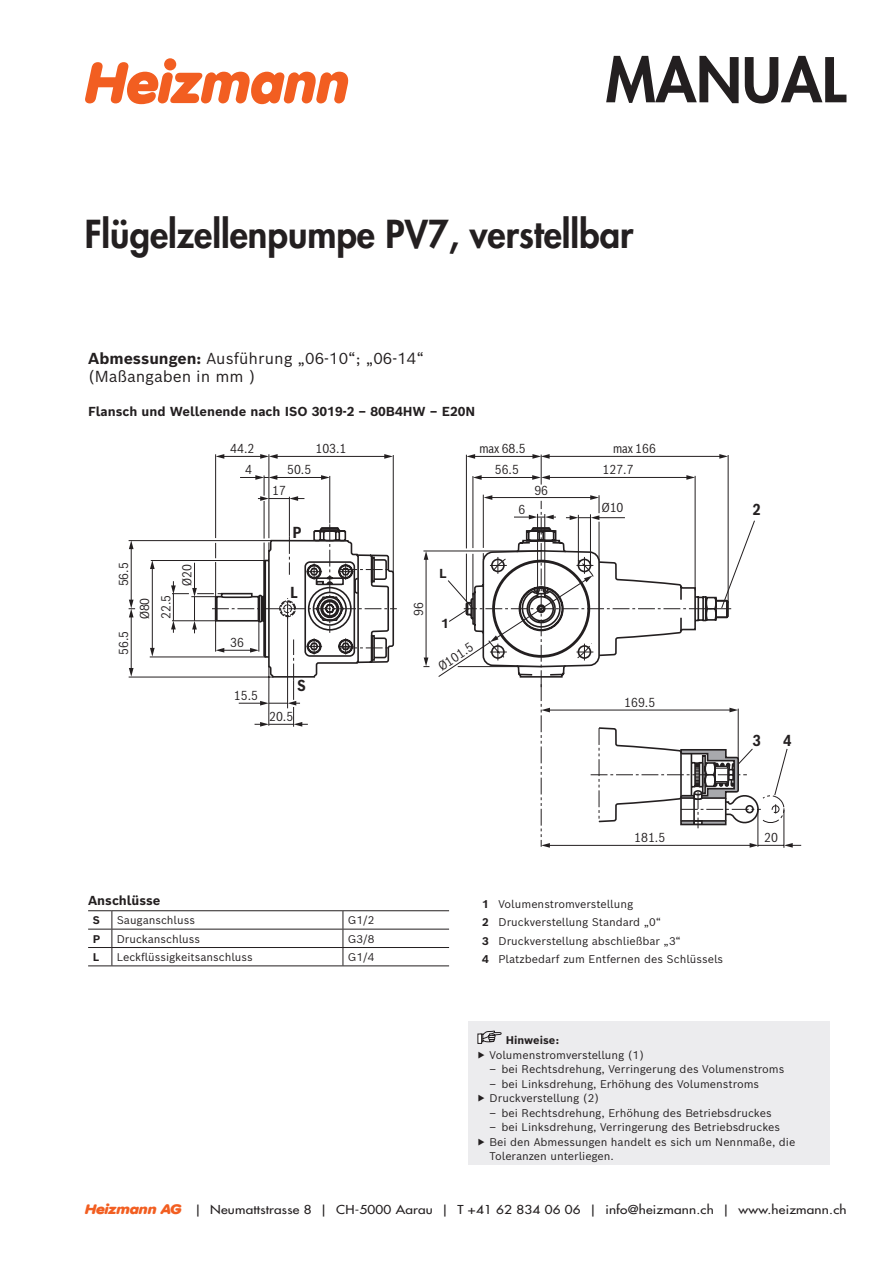
<style>
.page{position:relative;width:893px;height:1263px;background:#fff}
.page>*{position:absolute;margin:0;border:0;box-sizing:border-box;transform-origin:0 0}
.t1{font:800 60px "Futura Std";color:#231f20}
.t2{font:italic 900 57px "VAG Rounded Next";color:#f25e21}
.t3{font:800 37.5px "Futura Std";color:#231f20}
.t4{font:15.6px/18.1px "Bosch Sans";color:#231f20}
.t5{font:700 15.6px "Bosch Sans Cond";color:#231f20}
.t6{font:12.75px/21px "Bosch Sans Cond";color:#231f20}
.t7{font:700 12.75px "Bosch Sans";color:#231f20}
.t8{font:500 12px "Futura Std";letter-spacing:.015em;color:#231f20;scale:1.13 1}
.t9{font:10.95px/18.5px "Bosch Sans";color:#231f20}
.t10{font:700 10.95px "Bosch Sans";color:#231f20}
.s1{font-weight:700}
.s2{font-family:"VAG Rounded Next";font-weight:900;font-style:italic;font-size:13.5px;color:#f25e21}
</style>
<div class="page">
<hr style="left:329px;top:476px;width:1px;height:47px;background:#231f20">
<hr style="left:268px;top:454px;width:1px;height:84px;background:#231f20">
<hr style="left:264px;top:501px;width:1px;height:37px;background:#231f20">
<hr style="left:393px;top:455px;width:1px;height:118px;background:#231f20">
<hr style="left:215px;top:454px;width:1px;height:84px;background:#231f20">
<hr style="left:289px;top:497px;width:1px;height:40px;background:#231f20">
<hr style="left:151px;top:560px;width:115px;height:1px;background:#231f20">
<hr style="left:129px;top:540px;width:143px;height:1px;background:#231f20">
<hr style="left:466px;top:455px;width:1px;height:93px;background:#231f20">
<hr style="left:541px;top:455px;width:1px;height:30px;background:#231f20">
<hr style="left:728px;top:455px;width:1px;height:148px;background:#231f20">
<hr style="left:423px;top:551px;width:118px;height:1px;background:#231f20">
<hr style="left:276px;top:477px;width:47px;height:1px;background:#231f20">
<svg style="left:321px;top:475px;width:9px;height:5px"></svg>
<hr style="left:276px;top:456px;width:110px;height:1px;background:#231f20">
<svg style="left:384px;top:454px;width:9px;height:5px"></svg>
<hr style="left:223px;top:456px;width:39px;height:1px;background:#231f20">
<svg style="left:216px;top:454px;width:8px;height:5px"></svg>
<svg style="left:260px;top:454px;width:18px;height:5px"></svg>
<hr style="left:152px;top:567px;width:1px;height:82px;background:#231f20">
<svg style="left:150px;top:648px;width:5px;height:8px"></svg>
<svg style="left:150px;top:560px;width:5px;height:9px"></svg>
<hr style="left:131px;top:547px;width:1px;height:54px;background:#231f20">
<svg style="left:129px;top:540px;width:5px;height:9px"></svg>
<hr style="left:131px;top:616px;width:1px;height:53px;background:#231f20">
<svg style="left:129px;top:668px;width:5px;height:9px"></svg>
<svg style="left:129px;top:600px;width:6px;height:17px"></svg>
<hr style="left:473px;top:456px;width:61px;height:1px;background:#231f20">
<svg style="left:466px;top:454px;width:9px;height:5px"></svg>
<hr style="left:548px;top:456px;width:173px;height:1px;background:#231f20">
<svg style="left:532px;top:454px;width:18px;height:5px"></svg>
<svg style="left:719px;top:454px;width:9px;height:5px"></svg>
<hr style="left:426px;top:558px;width:1px;height:101px;background:#231f20">
<svg style="left:423px;top:657px;width:6px;height:10px"></svg>
<svg style="left:424px;top:551px;width:4px;height:9px"></svg>
<svg style="left:240px;top:475px;width:64px;height:26px"></svg>
<hr style="left:150px;top:656px;width:116px;height:1px;background:#231f20">
<hr style="left:129px;top:677px;width:144px;height:1px;background:#231f20">
<svg style="left:171px;top:524px;width:226px;height:203px"></svg>
<svg style="left:438px;top:475px;width:363px;height:373px"></svg>
<div style="left:468px;top:1021px;width:361px;height:144px;background:#ececee"></div>
<svg style="left:478px;top:1031px;width:24px;height:12px"></svg>
<div style="left:478px;top:1034px;width:4px;height:10px;border:1px solid #231f20"></div>
<hr style="left:112px;top:929px;width:231px;height:1px;background:#231f20">
<hr style="left:343px;top:929px;width:106px;height:1px;background:#231f20">
<hr style="left:112px;top:947px;width:231px;height:1px;background:#231f20">
<hr style="left:343px;top:947px;width:106px;height:1px;background:#231f20">
<svg style="left:343px;top:911px;width:1px;height:54px"></svg>
<hr style="left:112px;top:910px;width:231px;height:1px;background:#231f20">
<hr style="left:343px;top:910px;width:106px;height:1px;background:#231f20">
<svg style="left:88px;top:910px;width:25px;height:56px"></svg>
<hr style="left:112px;top:965px;width:231px;height:1px;background:#231f20">
<hr style="left:343px;top:965px;width:106px;height:1px;background:#231f20">
<h2 class="t2" style="left:85px;top:43px;width:265px">Heizmann</h2>
<h1 class="t1" style="left:605px;top:42px;width:242px">MANUAL</h1>
<h3 class="t3" style="left:85px;top:210px;width:550px">Flügelzellenpumpe PV7, verstellbar</h3>
<h3 class="t4" style="left:88px;top:348px;width:337px"><span class="s1">Abmessungen:</span> Ausführung „06-10“; „06-14“ (Maßangaben in mm )</h3>
<p class="t7" style="left:88px;top:402px;width:389px">Flansch und Wellenende nach ISO 3019-2 ‒ 80B4HW ‒ E20N</p>
<p class="t6" style="left:230px;top:437px;width:26px">44.2</p>
<p class="t6" style="left:315px;top:437px;width:33px">103.1</p>
<p class="t6" style="left:272px;top:479px;width:15px">17</p>
<p class="t6" style="left:245px;top:458px;width:8px">4</p>
<p class="t6" style="left:287px;top:458px;width:26px">50.5</p>
<p class="t6" style="left:479px;top:437px;width:48px">max 68.5</p>
<p class="t6" style="left:495px;top:458px;width:26px">56.5</p>
<p class="t6" style="left:534px;top:478px;width:15px">96</p>
<p class="t6" style="left:603px;top:437px;width:55px;text-indent:10px">max 166<br>127.7</p>
<p class="t6" style="left:112px;top:586px;width:26px;rotate:-90deg">56.5</p>
<p class="t6" style="left:112px;top:655px;width:26px;rotate:-90deg">56.5</p>
<p class="t6" style="left:133px;top:619px;width:23px;rotate:-90deg">Ø80</p>
<p class="t6" style="left:154px;top:619px;width:26px;rotate:-90deg">22.5</p>
<p class="t6" style="left:175px;top:586px;width:23px;rotate:-90deg">Ø20</p>
<h3 class="t5" style="left:293px;top:521px;width:10px">P</h3>
<h3 class="t5" style="left:291px;top:581px;width:9px">L</h3>
<p class="t6" style="left:230px;top:631px;width:15px">36</p>
<p class="t6" style="left:234px;top:684px;width:26px">15.5</p>
<h3 class="t5" style="left:298px;top:674px;width:10px">S</h3>
<p class="t6" style="left:269px;top:705px;width:26px">20.5</p>
<p class="t6" style="left:407px;top:615px;width:15px;rotate:-90deg">96</p>
<p class="t7" style="left:439px;top:565px;width:9px">L</p>
<p class="t7" style="left:441px;top:615px;width:9px">1</p>
<p class="t6" style="left:433px;top:657px;width:40px;rotate:-33deg">Ø101.5</p>
<p class="t6" style="left:518px;top:498px;width:8px">6</p>
<p class="t6" style="left:602px;top:496px;width:23px">Ø10</p>
<p class="t6" style="left:624px;top:691px;width:33px">169.5</p>
<h3 class="t5" style="left:752px;top:498px;width:10px">2</h3>
<h3 class="t5" style="left:752px;top:729px;width:10px">3</h3>
<h3 class="t5" style="left:783px;top:729px;width:10px">4</h3>
<p class="t7" style="left:88px;top:891px;width:74px">Anschlüsse</p>
<p class="t10" style="left:93px;top:913px;width:9px">S</p>
<p class="t9" style="left:117px;top:911px;width:80px">Sauganschluss</p>
<p class="t9" style="left:348px;top:911px;width:28px">G1/2</p>
<p class="t10" style="left:93px;top:931px;width:9px">P</p>
<p class="t9" style="left:117px;top:929px;width:85px">Druckanschluss</p>
<p class="t9" style="left:348px;top:929px;width:28px">G3/8</p>
<p class="t10" style="left:93px;top:950px;width:8px">L</p>
<p class="t9" style="left:117px;top:947px;width:138px">Leckflüssigkeitsanschluss</p>
<p class="t9" style="left:348px;top:947px;width:28px">G1/4</p>
<p class="t6" style="left:634px;top:826px;width:33px">181.5</p>
<p class="t6" style="left:764px;top:826px;width:15px">20</p>
<p class="t9" style="left:482px;top:894px;width:243px"><span class="s1">1</span> Volumenstromverstellung<br><span class="s1">2</span> Druckverstellung Standard „0“<br><span class="s1">3</span> Druckverstellung abschließbar „3“<br><span class="s1">4</span> Platzbedarf zum Entfernen des Schlüssels</p>
<p class="t10" style="left:506px;top:1033px;width:55px">Hinweise:</p>
<p class="t9" style="left:477px;top:1045px;width:168px">▶ Volumenstromverstellung (1)</p>
<p class="t9" style="left:490px;top:1060px;width:296px">– bei Rechtsdrehung, Verringerung des Volumenstroms</p>
<p class="t9" style="left:477px;top:1076px;width:283px;line-height:14.4px;text-indent:12px">– bei Linksdrehung, Erhöhung des Volumenstroms ▶ Druckverstellung (2)</p>
<p class="t9" style="left:490px;top:1103px;width:284px">– bei Rechtsdrehung, Erhöhung des Betriebsdruckes</p>
<p class="t9" style="left:490px;top:1117px;width:292px">– bei Linksdrehung, Verringerung des Betriebsdruckes</p>
<p class="t9" style="left:477px;top:1132px;width:319px">▶ Bei den Abmessungen handelt es sich um Nennmaße, die</p>
<p class="t9" style="left:490px;top:1146px;width:126px">Toleranzen unterliegen.</p>
<p class="t8" style="left:85px;top:1202px;width:675px"><span class="s2">Heizmann AG</span> | Neumattstrasse 8 | CH-5000 Aarau | T +41 62 834 06 06 | info@heizmann.ch | www.heizmann.ch</p>
</div>
